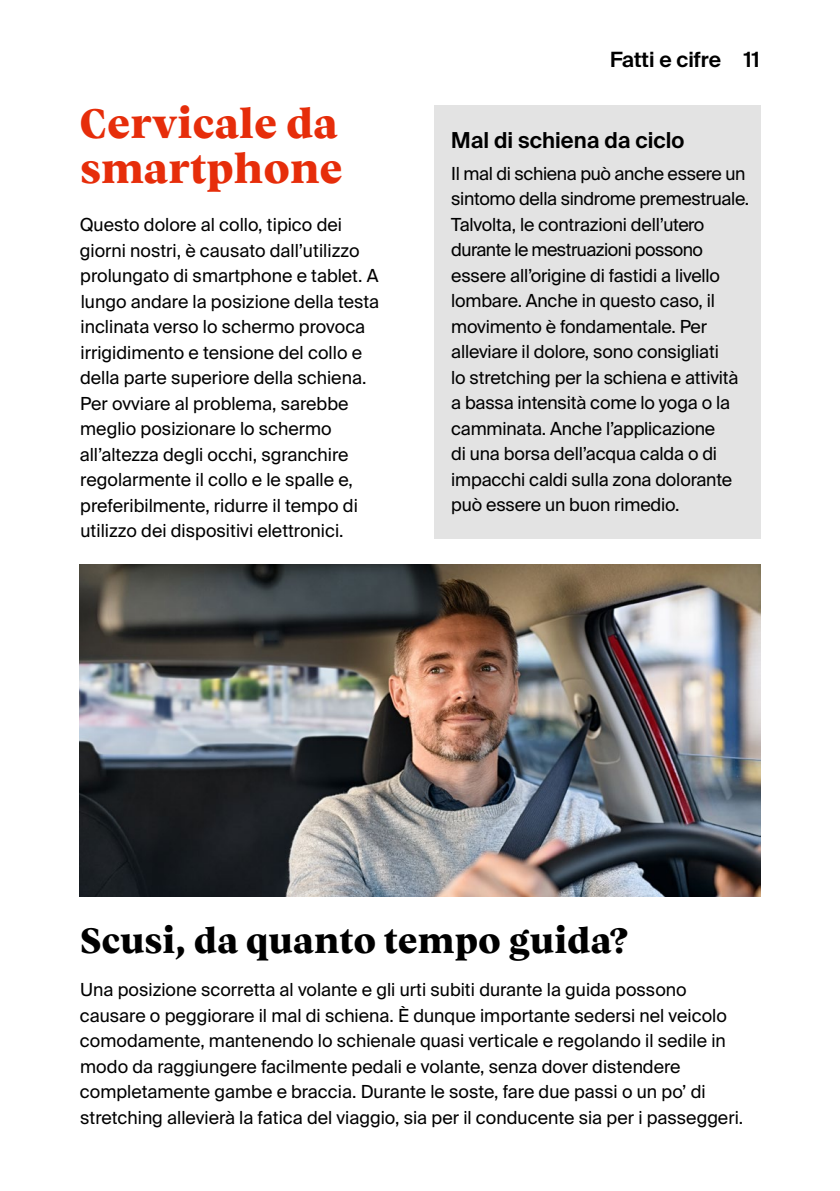
<style>
.page{position:relative;width:840px;height:1191px;background:#fff}
.page>*{position:absolute;margin:0;border:0;box-sizing:border-box;transform-origin:0 0}
.t1{font:800 42px/45.4px "Vesterbro";color:#e62d0a}
.t2{font:800 36px "Vesterbro";color:#000}
.t3{font:600 22px "Suisse Intl";color:#000}
.t4{font:600 21px "Suisse Intl";color:#000}
.t5{font:18px/25.6px "Suisse Intl";color:#000}
</style>
<div class="page">
<img style="left:79px;top:564px;width:681px;height:332px">
<div style="left:434px;top:105px;width:326px;height:434px;background:#e3e3e3"></div>
<h1 class="t1" style="left:79px;top:99px;width:265px">Cervicale da smartphone</h1>
<p class="t5" style="left:80px;top:212px;width:301px">Questo dolore al collo, tipico dei giorni nostri, è causato dall’utilizzo prolungato di smartphone e tablet. A lungo andare la posizione della testa inclinata verso lo schermo provoca irrigidimento e tensione del collo e della parte superiore della schiena.<br>Per ovviare al problema, sarebbe meglio posizionare lo schermo all’altezza degli occhi, sgranchire regolarmente il collo e le spalle e, preferibilmente, ridurre il tempo di utilizzo dei dispositivi elettronici.</p>
<p class="t4" style="left:609px;top:47px;width:112px">Fatti e cifre</p>
<p class="t4" style="left:743px;top:47px;width:18px">11</p>
<p class="t3" style="left:451px;top:128px;width:235px">Mal di schiena da ciclo</p>
<p class="t5" style="left:451px;top:160px;width:299px">Il mal di schiena può anche essere un sintomo della sindrome premestruale.<br>Talvolta, le contrazioni dell’utero durante le mestruazioni possono essere all’origine di fastidi a livello lombare. Anche in questo caso, il movimento è fondamentale. Per alleviare il dolore, sono consigliati<br>lo stretching per la schiena e attività a bassa intensità come lo yoga o la camminata. Anche l’applicazione<br>di una borsa dell’acqua calda o di impacchi caldi sulla zona dolorante può essere un buon rimedio.</p>
<h2 class="t2" style="left:80px;top:914px;width:550px">Scusi, da quanto tempo guida?</h2>
<p class="t5" style="left:80px;top:977px;width:664px">Una posizione scorretta al volante e gli urti subiti durante la guida possono causare o peggiorare il mal di schiena. È dunque importante sedersi nel veicolo comodamente, mantenendo lo schienale quasi verticale e regolando il sedile in modo da raggiungere facilmente pedali e volante, senza dover distendere completamente gambe e braccia. Durante le soste, fare due passi o un po’ di stretching allevierà la fatica del viaggio, sia per il conducente sia per i passeggeri.</p>
</div>
